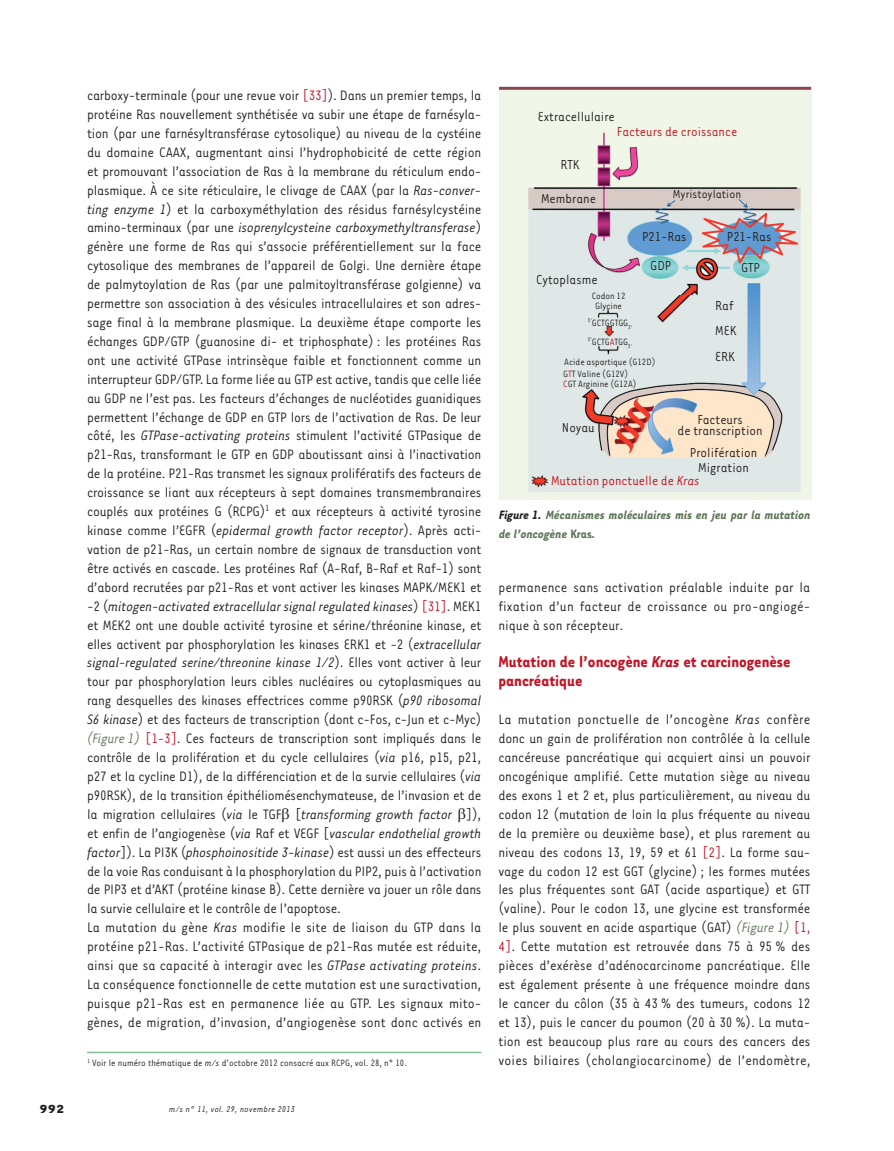
<style>
.page{position:relative;width:894px;height:1151px;background:#fff}
.page>*{position:absolute;margin:0;border:0;box-sizing:border-box;transform-origin:0 0}
.t1{font:700 18px/18.9px "Tarzana Narrow";color:#c11527}
.t2{font:15.75px/18.9px "Tarzana Narrow";letter-spacing:-.015em;color:#231f20;text-align:justify}
.t3{font:15px/24.8px "Tarzana Narrow";color:#231f20}
.t4{font:15px "Tarzana Narrow";color:#c4121a}
.t5{font:italic 700 13.95px/18.9px "Tarzana Narrow";color:#5f7659}
.t6{font:13.5px "Tarzana Narrow";color:#231f20}
.t7{font:700 13.5px "Tarzana Wide";color:#231f20}
.t8{font:10.5px/10.5px "Tarzana Narrow";color:#231f20}
.t9{font:italic 9.75px "Tarzana Narrow";letter-spacing:.025em;color:#231f20}
.s1{color:#c11527}
.s2{font-style:italic}
.s3{font-style:italic;color:#5f7659}
.s4{color:#c4121a}
.s5{color:#231f20}
.s6{font-style:normal}
</style>
<div class="page">
<hr style="left:87px;top:1051px;width:394px;height:1px;background:#84ba95">
<div style="left:499px;top:87px;width:311px;height:413px;background:#eff6e8"></div>
<img style="left:528px;top:132px;width:272px;height:360px">
<hr style="left:499px;top:87px;width:311px;height:3px;background:#8d454f">
<p class="t2" style="left:87px;top:87px;width:396px;text-align:left">carboxy-terminale (pour une revue voir <span class="s1">[33]</span>). Dans un premier temps, la protéine Ras nouvellement synthétisée va subir une étape de farnésyla&shy;tion (par une farnésyltransférase cytosolique) au niveau de la cystéine du domaine CAAX, augmentant ainsi l’hydrophobicité de cette région et promouvant l’association de Ras à la membrane du réticulum endo&shy;plasmique. À ce site réticulaire, le clivage de CAAX (par la <span class="s2">Ras-conver&shy;ting enzyme 1</span>) et la carboxyméthylation des résidus farnésylcystéine amino-terminaux (par une <span class="s2">isoprenylcysteine carboxymethyltransferase</span>) génère une forme de Ras qui s’associe préférentiellement sur la face cytosolique des membranes de l’appareil de Golgi. Une dernière étape de palmytoylation de Ras (par une palmitoyltransférase golgienne) va permettre son association à des vésicules intracellulaires et son adres&shy;sage final à la membrane plasmique. La deuxième étape comporte les échanges GDP/GTP (guanosine di- et triphosphate) : les protéines Ras ont une activité GTPase intrinsèque faible et fonctionnent comme un interrupteur GDP/GTP. La forme liée au GTP est active, tandis que celle liée au GDP ne l’est pas. Les facteurs d’échanges de nucléotides guanidiques permettent l’échange de GDP en GTP lors de l’activation de Ras. De leur côté, les <span class="s2">GTPase</span>-<span class="s2">activating proteins</span> stimulent l’activité GTPasique de p21-Ras, transformant le GTP en GDP aboutissant ainsi à l’inactivation de la protéine. P21-Ras transmet les signaux prolifératifs des facteurs de croissance se liant aux récepteurs à sept domaines transmembranaires couplés aux protéines G (RCPG)<sup>1</sup> et aux récepteurs à activité tyrosine kinase comme l’EGFR (<span class="s2">epidermal growth factor receptor</span>). Après acti&shy;vation de p21-Ras, un certain nombre de signaux de transduction vont être activés en cascade. Les protéines Raf (A-Raf, B-Raf et Raf-1) sont d’abord recrutées par p21-Ras et vont activer les kinases MAPK/MEK1 et -2 (<span class="s2">mitogen-activated extracellular signal regulated kinases</span>) <span class="s1">[31]</span>. MEK1 et MEK2 ont une double activité tyrosine et sérine/thréonine kinase, et elles activent par phosphorylation les kinases ERK1 et -2 (<span class="s2">extracellular signal-regulated serine/threonine kinase 1/2</span>). Elles vont activer à leur tour par phosphorylation leurs cibles nucléaires ou cytoplasmiques au rang desquelles des kinases effectrices comme p90RSK (<span class="s2">p90 ribosomal S6 kinase</span>) et des facteurs de transcription (dont c-Fos, c-Jun et c-Myc) <span class="s3">(Figure 1)</span> <span class="s1">[1-3]</span>. Ces facteurs de transcription sont impliqués dans le contrôle de la prolifération et du cycle cellulaires (<span class="s2">via</span> p16, p15, p21, p27 et la cycline D1), de la différenciation et de la survie cellulaires (<span class="s2">via </span>p90RSK), de la transition épithéliomésenchymateuse, de l’invasion et de la migration cellulaires (<span class="s2">via</span> le TGF [<span class="s2">transforming growth factor</span> ]), et enfin de l’angiogenèse (<span class="s2">via</span> Raf et VEGF [<span class="s2">vascular endothelial growth factor</span>]). La PI3K (<span class="s2">phosphoinositide 3-kinase</span>) est aussi un des effecteurs de la voie Ras conduisant à la phosphorylation du PIP2, puis à l’activation de PIP3 et d’AKT (protéine kinase B). Cette dernière va jouer un rôle dans la survie cellulaire et le contrôle de l’apoptose.<br>La mutation du gène <span class="s2">Kras</span> modifie le site de liaison du GTP dans la protéine p21-Ras. L’activité GTPasique de p21-Ras mutée est réduite, ainsi que sa capacité à interagir avec les <span class="s2">GTPase activating proteins</span>.<br>La conséquence fonctionnelle de cette mutation est une suractivation, puisque p21-Ras est en permanence liée au GTP. Les signaux mito&shy;gènes, de migration, d’invasion, d’angiogenèse sont donc activés en</p>
<p class="t8" style="left:87px;top:1058px;width:321px"><sup>1</sup> Voir le numéro thématique de <span class="s2">m/s</span> d’octobre 2012 consacré aux RCPG, vol. 28, n° 10.</p>
<p class="t7" style="left:40px;top:1103px;width:26px">992</p>
<p class="t9" style="left:169px;top:1105px;width:127px">m/s n° 11, vol. 29, novembre 2013</p>
<p class="t3" style="left:537px;top:105px;width:79px">Extracellulaire</p>
<p class="t3" style="left:560px;top:153px;width:21px">RTK</p>
<p class="t4" style="left:616px;top:127px;width:122px">Facteurs de croissance</p>
<p class="t3" style="left:541px;top:187px;width:56px">Membrane</p>
<p class="t6" style="left:672px;top:189px;width:70px">Myristoylation</p>
<p class="t3" style="left:641px;top:225px;width:46px">P21-Ras</p>
<p class="t3" style="left:726px;top:225px;width:46px">P21-Ras</p>
<p class="t3" style="left:650px;top:255px;width:23px">GDP</p>
<p class="t3" style="left:740px;top:256px;width:20px">GTP</p>
<p class="t3" style="left:715px;top:294px;width:23px">Raf<br>MEK</p>
<p class="t3" style="left:715px;top:345px;width:21px">ERK</p>
<p class="t3" style="left:536px;top:268px;width:63px">Cytoplasme</p>
<p class="t8" style="left:591px;top:291px;width:35px;text-align:center">Codon 12<br>Glycine</p>
<p class="t8" style="left:587px;top:314px;width:46px;line-height:19px"><sup>5'</sup>GCTGGTGG<sub>3'<br></sub><sup>5'</sup>GCTG<span class="s4">A</span>TGG<sub>3'</sub></p>
<p class="t8" style="left:563px;top:357px;width:94px;line-height:11.9px">Acide aspartique (G12D)<br>G<span class="s4">T</span>T Valine (G12V)</p>
<p class="t8" style="left:563px;top:379px;width:75px"><span class="s4">C</span>GT Arginine (G12A)</p>
<p class="t3" style="left:562px;top:416px;width:34px">Noyau</p>
<p class="t3" style="left:697px;top:408px;width:47px">Facteurs</p>
<p class="t3" style="left:677px;top:420px;width:86px;line-height:22.2px;text-align:center">de transcription<br>Prolifération</p>
<p class="t3" style="left:698px;top:456px;width:52px">Migration</p>
<p class="t5" style="left:499px;top:507px;width:313px"><span class="s5">Figure 1.</span> Mécanismes moléculaires mis en jeu par la mutation de l’oncogène <span class="s6">Kras</span>.</p>
<p class="t4" style="left:551px;top:475px;width:150px">Mutation ponctuelle de <span class="s2">Kras</span></p>
<p class="t2" style="left:498px;top:579px;width:313px">permanence sans activation préalable induite par la fixation d’un facteur de croissance ou pro-angiogé&shy;nique à son récepteur.</p>
<p class="t1" style="left:498px;top:654px;width:293px">Mutation de l’oncogène <span class="s2">Kras</span> et carcinogenèse pancréatique</p>
<p class="t2" style="left:498px;top:711px;width:313px">La mutation ponctuelle de l’oncogène <span class="s2">Kras</span> confère donc un gain de prolifération non contrôlée à la cellule cancéreuse pancréatique qui acquiert ainsi un pouvoir oncogénique amplifié. Cette mutation siège au niveau des exons 1 et 2 et, plus particulièrement, au niveau du codon 12 (mutation de loin la plus fréquente au niveau de la première ou deuxième base), et plus rarement au niveau des codons 13, 19, 59 et 61 <span class="s1">[2]</span>. La forme sau&shy;vage du codon 12 est GGT (glycine) ; les formes mutées les plus fréquentes sont GAT (acide aspartique) et GTT (valine). Pour le codon 13, une glycine est transformée le plus souvent en acide aspartique (GAT) <span class="s3">(Figure 1)</span> <span class="s1">[1, 4]</span>. Cette mutation est retrouvée dans 75 à 95 % des pièces d’exérèse d’adénocarcinome pancréatique. Elle est également présente à une fréquence moindre dans le cancer du côlon (35 à 43 % des tumeurs, codons 12 et 13), puis le cancer du poumon (20 à 30 %). La muta&shy;tion est beaucoup plus rare au cours des cancers des voies biliaires (cholangiocarcinome) de l’endomètre,</p>
</div>
